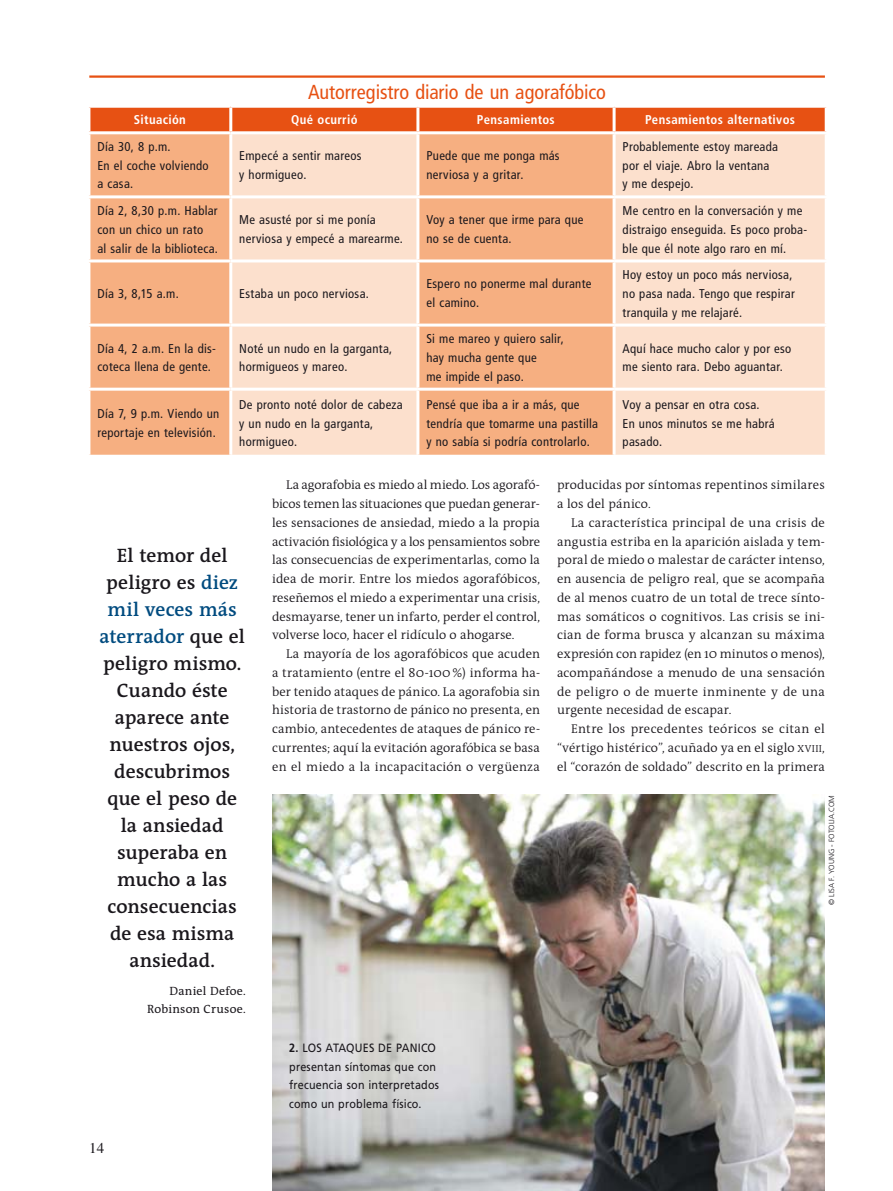
<style>
.page{position:relative;width:893px;height:1191px;background:#fff}
.page>*{position:absolute;margin:0;border:0;box-sizing:border-box;transform-origin:0 0}
.t1{font:condensed 20.25px "Frutiger LT Std";color:#e75113}
.t2{font:600 19.5px/27px "The Antiqua B6";color:#1a171c;text-align:center}
.t3{font:15px "Times";color:#1a171c}
.t4{font:300 12.75px/18.8px "The Antiqua B4";letter-spacing:.01em;color:#1a171c;text-align:justify}
.t5{font:condensed 12.75px/18.8px "Frutiger LT Std";letter-spacing:.02em;color:#1a171c}
.t6{font:700 condensed 12.75px "Frutiger LT Std";letter-spacing:.025em;color:#fff}
.t7{font:12px/18.8px "Frutiger LT Std";letter-spacing:.015em;color:#1a171c;scale:.9 1}
.t8{font:12px/18.8px "The Antiqua B5";letter-spacing:.02em;color:#1a171c;text-align:right}
.t9{font:300 7.5px "Frutiger LT Std";color:#1a171c}
.s1{color:#004b7f}
.s2{font-family:"The Antiqua B4 Semi Light SC800";font-weight:400;font-size:10.2px}
.s3{font-weight:700}
</style>
<div class="page">
<img style="left:272px;top:795px;width:553px;height:396px">
<div style="left:90px;top:108px;width:735px;height:23px;background:#e75113"></div>
<div style="left:90px;top:134px;width:139px;height:321px;background:#f6af81"></div>
<svg style="left:232px;top:134px;width:593px;height:321px;background:#fad0b4"></svg>
<hr style="left:229px;top:108px;width:3px;height:23px;background:#fff">
<hr style="left:416px;top:108px;width:3px;height:23px;background:#fff">
<hr style="left:613px;top:108px;width:3px;height:23px;background:#fff">
<hr style="left:416px;top:134px;width:3px;height:61px;background:#fff">
<hr style="left:613px;top:134px;width:3px;height:61px;background:#fff">
<hr style="left:87px;top:195px;width:144px;height:3px;background:#fff">
<hr style="left:231px;top:195px;width:187px;height:3px;background:#fff">
<hr style="left:418px;top:195px;width:196px;height:3px;background:#fff">
<hr style="left:416px;top:198px;width:3px;height:61px;background:#fff">
<hr style="left:614px;top:195px;width:214px;height:3px;background:#fff">
<hr style="left:613px;top:198px;width:3px;height:61px;background:#fff">
<hr style="left:87px;top:259px;width:144px;height:3px;background:#fff">
<hr style="left:231px;top:259px;width:187px;height:3px;background:#fff">
<hr style="left:418px;top:259px;width:196px;height:3px;background:#fff">
<hr style="left:416px;top:262px;width:3px;height:61px;background:#fff">
<hr style="left:614px;top:259px;width:214px;height:3px;background:#fff">
<hr style="left:613px;top:262px;width:3px;height:61px;background:#fff">
<hr style="left:87px;top:323px;width:144px;height:3px;background:#fff">
<hr style="left:231px;top:323px;width:187px;height:3px;background:#fff">
<hr style="left:418px;top:323px;width:196px;height:3px;background:#fff">
<hr style="left:416px;top:326px;width:3px;height:62px;background:#fff">
<hr style="left:614px;top:323px;width:214px;height:3px;background:#fff">
<hr style="left:613px;top:326px;width:3px;height:62px;background:#fff">
<hr style="left:87px;top:388px;width:144px;height:3px;background:#fff">
<hr style="left:231px;top:388px;width:187px;height:3px;background:#fff">
<hr style="left:418px;top:388px;width:196px;height:3px;background:#fff">
<hr style="left:416px;top:391px;width:3px;height:64px;background:#fff">
<hr style="left:614px;top:388px;width:214px;height:3px;background:#fff">
<hr style="left:613px;top:391px;width:3px;height:64px;background:#fff">
<hr style="left:89px;top:75px;width:736px;height:3px;background:#e75113">
<h1 class="t1" style="left:308px;top:82px;width:299px">Autorregistro diario de un agorafóbico</h1>
<p class="t6" style="left:134px;top:114px;width:54px">Situación</p>
<p class="t6" style="left:291px;top:114px;width:68px">Qué ocurrió</p>
<p class="t6" style="left:477px;top:114px;width:79px">Pensamientos</p>
<p class="t6" style="left:645px;top:114px;width:152px">Pensamientos alternativos</p>
<p class="t5" style="left:97px;top:138px;width:113px">Día 30, 8 p.m.<br>En el coche volviendo a casa.</p>
<p class="t5" style="left:239px;top:147px;width:124px">Empecé a sentir mareos y hormigueo.</p>
<p class="t5" style="left:426px;top:147px;width:135px">Puede que me ponga más nerviosa y a gritar.</p>
<p class="t5" style="left:623px;top:138px;width:157px">Probablemente estoy mareada por el viaje. Abro la ventana<br>y me despejo.</p>
<p class="t5" style="left:97px;top:202px;width:122px">Día 2, 8,30 p.m. Hablar con un chico un rato<br>al salir de la biblioteca.</p>
<p class="t5" style="left:239px;top:211px;width:165px">Me asusté por si me ponía nerviosa y empecé a marearme.</p>
<p class="t5" style="left:426px;top:211px;width:159px">Voy a tener que irme para que no se de cuenta.</p>
<p class="t5" style="left:623px;top:202px;width:186px">Me centro en la conversación y me distraigo enseguida. Es poco proba&shy;ble que él note algo raro en mí.</p>
<p class="t5" style="left:97px;top:285px;width:83px">Día 3, 8,15 a.m.</p>
<p class="t5" style="left:239px;top:285px;width:131px">Estaba un poco nerviosa.</p>
<p class="t5" style="left:426px;top:275px;width:166px">Espero no ponerme mal durante el camino.</p>
<p class="t5" style="left:623px;top:266px;width:174px">Hoy estoy un poco más nerviosa, no pasa nada. Tengo que respirar tranquila y me relajaré.</p>
<p class="t5" style="left:97px;top:339px;width:120px">Día 4, 2 a.m. En la dis&shy;coteca llena de gente.</p>
<p class="t5" style="left:239px;top:339px;width:155px">Noté un nudo en la garganta, hormigueos y mareo.</p>
<p class="t5" style="left:426px;top:330px;width:139px">Si me mareo y quiero salir, hay mucha gente que<br>me impide el paso.</p>
<p class="t5" style="left:623px;top:339px;width:170px">Aquí hace mucho calor y por eso me siento rara. Debo aguantar.</p>
<p class="t5" style="left:97px;top:405px;width:124px">Día 7, 9 p.m. Viendo un reportaje en televisión.</p>
<p class="t5" style="left:239px;top:396px;width:165px">De pronto noté dolor de cabeza y un nudo en la garganta, hormigueo.</p>
<p class="t5" style="left:426px;top:396px;width:173px">Pensé que iba a ir a más, que tendría que tomarme una pastilla y no sabía si podría controlarlo.</p>
<p class="t5" style="left:623px;top:396px;width:154px">Voy a pensar en otra cosa.<br>En unos minutos se me habrá pasado.</p>
<h2 class="t2" style="left:100px;top:543px;width:147px">El temor del peligro es <span class="s1">diez mil veces más aterrador</span> que el peligro mismo.<br>Cuando éste aparece ante nuestros ojos, descubrimos que el peso de la ansiedad superaba en mucho a las consecuencias de esa misma ansiedad.</h2>
<p class="t8" style="left:147px;top:981px;width:100px">Daniel Defoe.<br>Robinson Crusoe.</p>
<p class="t3" style="left:89px;top:1142px;width:16px">14</p>
<p class="t4" style="left:272px;top:476px;width:269px;text-indent:14px">La agorafobia es miedo al miedo. Los agorafó&shy;bicos temen las situaciones que puedan generar&shy;les sensaciones de ansiedad, miedo a la propia activación fisiológica y a los pensamientos sobre las consecuencias de experimentarlas, como la idea de morir. Entre los miedos agorafóbicos, reseñemos el miedo a experimentar una crisis, desmayarse, tener un infarto, perder el control, volverse loco, hacer el ridículo o ahogarse.</p>
<p class="t4" style="left:272px;top:645px;width:269px;text-indent:14px">La mayoría de los agorafóbicos que acuden a tratamiento (entre el 80-100 %) informa ha&shy;ber tenido ataques de pánico. La agorafobia sin historia de trastorno de pánico no presenta, en cambio, antecedentes de ataques de pánico re&shy;currentes; aquí la evitación agorafóbica se basa en el miedo a la incapacitación o vergüenza</p>
<p class="t4" style="left:557px;top:476px;width:269px">producidas por síntomas repentinos similares a los del pánico.</p>
<p class="t4" style="left:557px;top:513px;width:269px;text-indent:14px">La característica principal de una crisis de angustia estriba en la aparición aislada y tem&shy;poral de miedo o malestar de carácter intenso, en ausencia de peligro real, que se acompaña de al menos cuatro de un total de trece sínto&shy;mas somáticos o cognitivos. Las crisis se ini&shy;cian de forma brusca y alcanzan su máxima expresión con rapidez (en 10 minutos o menos), acompañándose a menudo de una sensación de peligro o de muerte inminente y de una urgente necesidad de escapar.</p>
<p class="t4" style="left:557px;top:720px;width:269px;text-indent:14px">Entre los precedentes teóricos se citan el “vértigo histérico”, acuñado ya en el siglo <span class="s2">XVIII</span>, el “corazón de soldado” descrito en la primera</p>
<p class="t9" style="left:828px;top:904px;width:111px;rotate:-90deg">© LISA F. YOUNG - FOTOLIA.COM</p>
<p class="t7" style="left:289px;top:1039px;width:168px"><span class="s3">2.</span> LOS ATAQUES DE PANICO presentan síntomas que con frecuencia son interpretados como un problema físico.</p>
</div>
